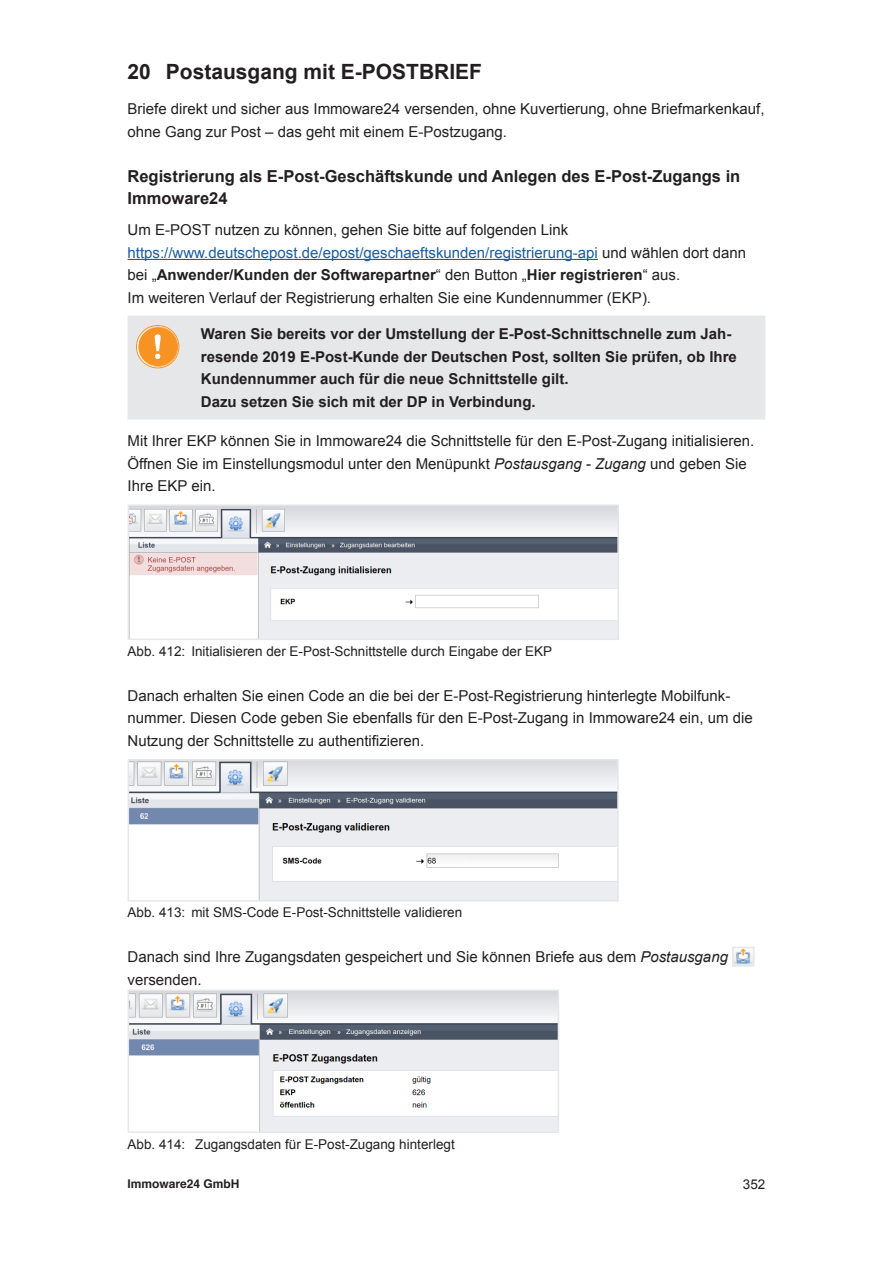
<style>
.page{position:relative;width:893px;height:1263px;background:#fff}
.page>*{position:absolute;margin:0;border:0;box-sizing:border-box;transform-origin:0 0}
.t1{font:700 21px "Arial";color:#231f20}
.Textüberschrift{font:700 16.5px/22.5px "Arial";color:#231f20}
.Textkörper{font:15px/22.5px "Arial";color:#231f20}
.Textkörper-2{font:700 15px/22.5px "Arial";color:#231f20}
.Textkörper-3{font:15px/22.5px "Arial";color:#175d9e}
.t2{font:13.5px "Arial";color:#231f20}
.t3{font:700 12px "Helvetica";color:#231f20}
.s1{color:#231f20}
.s2{font-weight:700;color:#231f20}
.s3{font-style:italic}
</style>
<div class="page">
<hr style="left:128px;top:259px;width:470px;height:1px;background:#175d9e">
<div style="left:128px;top:316px;width:637px;height:104px;background:#e6e7e9"></div>
<svg style="left:136px;top:325px;width:43px;height:43px"></svg>
<div style="left:136px;top:325px;width:43px;height:43px;border:1px solid #f69323;border-radius:50%"></div>
<div style="left:138px;top:327px;width:40px;height:39px;background:#f69323;border-radius:50%"></div>
<div style="left:138px;top:327px;width:40px;height:40px;border:1px solid #fff;border-radius:50%"></div>
<svg style="left:155px;top:334px;width:6px;height:25px"></svg>
<img style="left:131px;top:507px;width:485px;height:130px">
<div style="left:128px;top:504px;width:491px;height:136px;border:2px solid #e6e7e9"></div>
<img style="left:131px;top:762px;width:485px;height:136px">
<div style="left:128px;top:759px;width:491px;height:142px;border:2px solid #e6e7e9"></div>
<img style="left:735px;top:950px;width:16px;height:14px">
<div style="left:732px;top:947px;width:22px;height:20px;border:2px solid #e6e7e9"></div>
<img style="left:131px;top:992px;width:425px;height:138px">
<div style="left:128px;top:989px;width:431px;height:144px;border:2px solid #e6e7e9"></div>
<p class="t1" style="left:128px;top:58px;width:356px">20 Postausgang mit E-POSTBRIEF</p>
<p class="Textkörper" style="left:128px;top:98px;width:638px">Briefe direkt und sicher aus Immoware24 versenden, ohne Kuvertierung, ohne Briefmarkenkauf, ohne Gang zur Post – das geht mit einem E-Postzugang.</p>
<p class="Textüberschrift" style="left:128px;top:165px;width:614px">Registrierung als E-Post-Geschäftskunde und Anlegen des E-Post-Zugangs in<br>Immoware24</p>
<p class="Textkörper" style="left:128px;top:219px;width:442px">Um E-POST nutzen zu können, gehen Sie bitte auf folgenden Link</p>
<p class="Textkörper-3" style="left:128px;top:241px;width:620px">https://www.deutschepost.de/epost/geschaeftskunden/registrierung-api <span class="s1">und wählen dort dann bei „</span><span class="s2">Anwender/Kunden der Softwarepartner</span><span class="s1">“ den Button „</span><span class="s2">Hier registrieren</span><span class="s1">“ aus.</span></p>
<p class="Textkörper" style="left:128px;top:286px;width:525px">Im weiteren Verlauf der Registrierung erhalten Sie eine Kundennummer (EKP).</p>
<p class="Textkörper-2" style="left:201px;top:323px;width:537px">Waren Sie bereits vor der Umstellung der E-Post-Schnittschnelle zum Jah&shy;resende 2019 E-Post-Kunde der Deutschen Post, sollten Sie prüfen, ob Ihre Kundennummer auch für die neue Schnittstelle gilt.<br>Dazu setzen Sie sich mit der DP in Verbindung.</p>
<p class="Textkörper" style="left:128px;top:430px;width:628px">Mit Ihrer EKP können Sie in Immoware24 die Schnittstelle für den E-Post-Zugang initialisieren.</p>
<p class="Textkörper" style="left:128px;top:452px;width:621px">Öffnen Sie im Einstellungsmodul unter den Menüpunkt <span class="s3">Postausgang - Zugang</span> und geben Sie<br>Ihre EKP ein.</p>
<p class="t2" style="left:128px;top:642px;width:426px">Abb. 412: Initialisieren der E-Post-Schnittstelle durch Eingabe der EKP</p>
<p class="Textkörper" style="left:128px;top:684px;width:627px">Danach erhalten Sie einen Code an die bei der E-Post-Registrierung hinterlegte Mobilfunk&shy;nummer. Diesen Code geben Sie ebenfalls für den E-Post-Zugang in Immoware24 ein, um die<br>Nutzung der Schnittstelle zu authentifizieren.</p>
<p class="t2" style="left:128px;top:904px;width:336px">Abb. 413: mit SMS-Code E-Post-Schnittstelle validieren</p>
<p class="Textkörper" style="left:128px;top:946px;width:602px">Danach sind Ihre Zugangsdaten gespeichert und Sie können Briefe aus dem <span class="s3">Postausgang </span>versenden.</p>
<p class="t2" style="left:128px;top:1135px;width:329px">Abb. 414: Zugangsdaten für E-Post-Zugang hinterlegt</p>
<p class="t3" style="left:128px;top:1174px;width:114px">Immoware24 GmbH</p>
<p class="t2" style="left:743px;top:1175px;width:24px">352</p>
</div>
